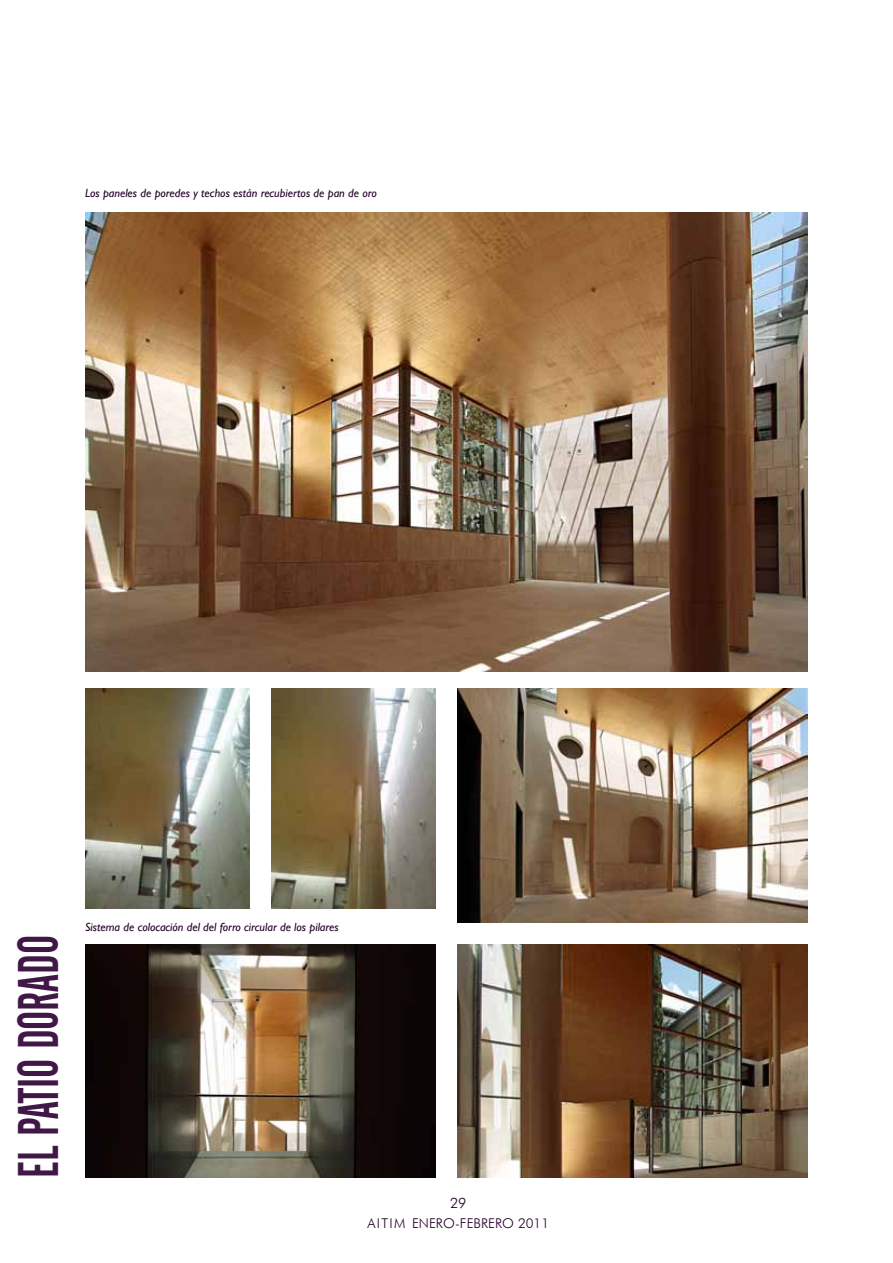
<style>
.page{position:relative;width:893px;height:1263px;background:#fff}
.page>*{position:absolute;margin:0;border:0;box-sizing:border-box;transform-origin:0 0}
.t1{font:57px "Alternate Gothic No 2 BT";color:#411748;scale:.8 1}
.t2{font:300 14.25px "Futura BT";color:#220027}
.t3{font:300 13.5px "Futura BT";color:#220027}
.t4{font:italic 12px "Gill Sans";color:#220027}
</style>
<div class="page">
<img style="left:457px;top:944px;width:351px;height:234px">
<img style="left:457px;top:689px;width:351px;height:234px">
<img style="left:85px;top:213px;width:723px;height:459px">
<img style="left:85px;top:689px;width:165px;height:220px">
<img style="left:271px;top:689px;width:165px;height:220px">
<img style="left:85px;top:944px;width:351px;height:234px">
<p class="t4" style="left:85px;top:186px;width:293px">Los paneles de poredes y techos están recubiertos de pan de oro</p>
<h1 class="t1" style="left:7px;top:1178px;width:305px;rotate:-90deg">EL PATIO DORADO</h1>
<p class="t4" style="left:85px;top:920px;width:255px">Sistema de colocación del del forro circular de los pilares</p>
<p class="t2" style="left:450px;top:1194px;width:18px">29</p>
<p class="t3" style="left:367px;top:1215px;width:183px">AI TI M ENERO-FEBRERO 2011</p>
</div>
